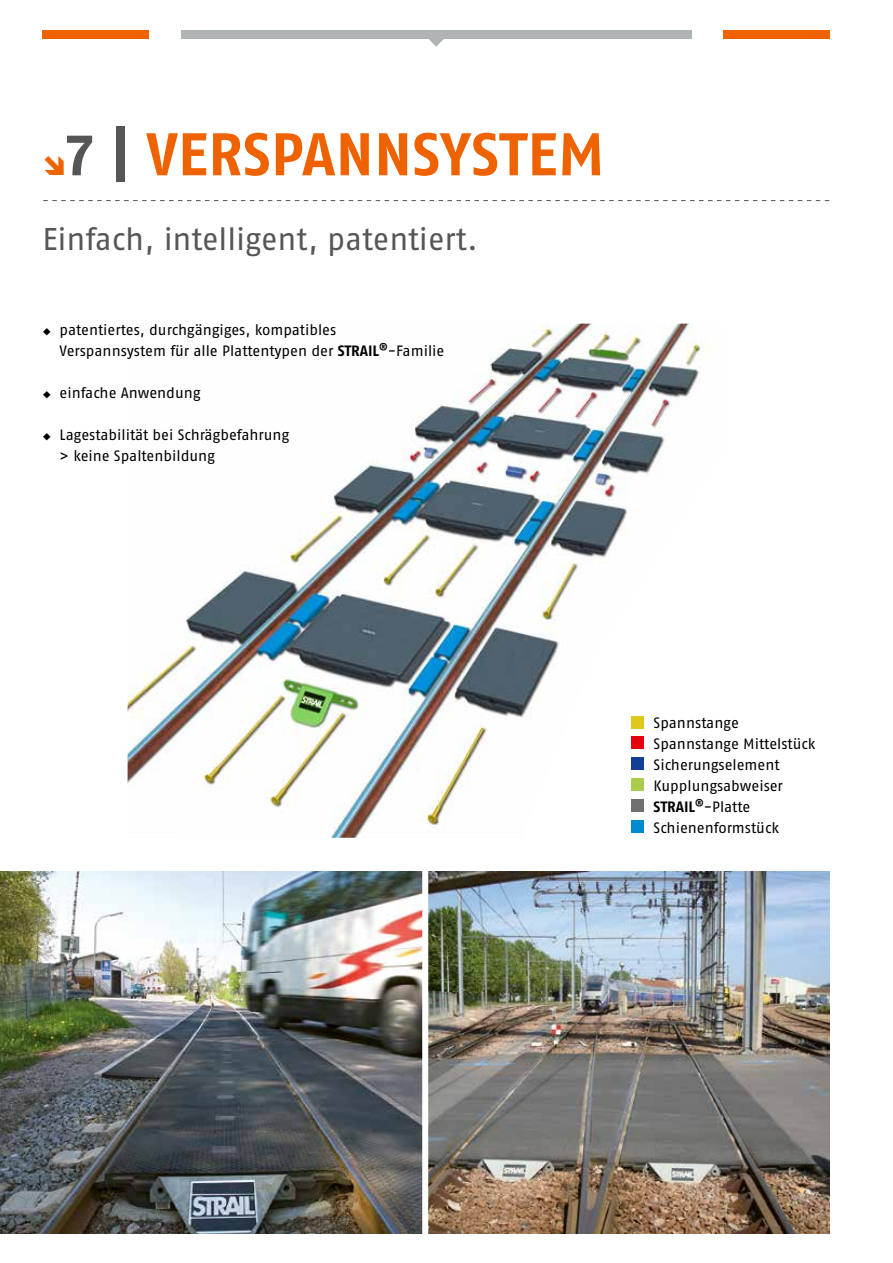
<style>
.page{position:relative;width:893px;height:1263px;background:#fff}
.page>*{position:absolute;margin:0;border:0;box-sizing:border-box;transform-origin:0 0}
.t1{font:700 60px "Fago Pro";letter-spacing:.01em;color:#ee6300}
.t2{font:31.5px "Fago Pro";letter-spacing:-.005em;color:#555756}
.t3{font:15px/21px "Fago Pro";letter-spacing:-.005em;color:#000}
.s1{color:#555756}
.s2{font-weight:700}
</style>
<div class="page">
<svg style="left:428px;top:38px;width:17px;height:9px"></svg>
<div style="left:43px;top:30px;width:106px;height:8px;background:#ee6300"></div>
<div style="left:181px;top:30px;width:510px;height:8px;background:#b1b4b4"></div>
<div style="left:723px;top:30px;width:106px;height:8px;background:#ee6300"></div>
<img style="left:128px;top:324px;width:580px;height:514px">
<img style="left:428px;top:872px;width:401px;height:361px">
<img style="left:1px;top:872px;width:421px;height:361px">
<img style="left:0;top:872px;width:1px;height:361px">
<svg style="left:43px;top:200px;width:786px;height:1px"></svg>
<div style="left:631px;top:716px;width:13px;height:13px;background:#dfc71b"></div>
<div style="left:631px;top:736px;width:13px;height:13px;background:#e7000e"></div>
<div style="left:631px;top:757px;width:13px;height:13px;background:#123f93"></div>
<div style="left:631px;top:778px;width:13px;height:13px;background:#aacc4d"></div>
<div style="left:631px;top:799px;width:13px;height:12px;background:#6f7070"></div>
<div style="left:631px;top:820px;width:13px;height:13px;background:#008bd1"></div>
<h1 class="t1" style="left:66px;top:118px;width:540px"><span class="s1">7 |</span> VERSPANNSYSTEM</h1>
<h2 class="t2" style="left:43px;top:220px;width:437px">Einfach, intelligent, patentiert.</h2>
<p class="t3" style="left:60px;top:319px;width:386px;text-indent:-17px">◆ patentiertes, durchgängiges, kompatibles<br>Verspannsystem für alle Plattentypen der <span class="s2">STRAIL</span><sup>®</sup>-Familie</p>
<p class="t3" style="left:43px;top:382px;width:160px">◆ einfache Anwendung</p>
<p class="t3" style="left:60px;top:424px;width:231px;text-indent:-17px">◆ Lagestabilität bei Schrägbefahrung &gt; keine Spaltenbildung</p>
<p class="t3" style="left:654px;top:712px;width:163px">Spannstange<br>Spannstange Mittelstück<br>Sicherungselement<br>Kupplungsabweiser<br><span class="s2">STRAIL</span><sup>®</sup>-Platte<br>Schienenformstück</p>
</div>
